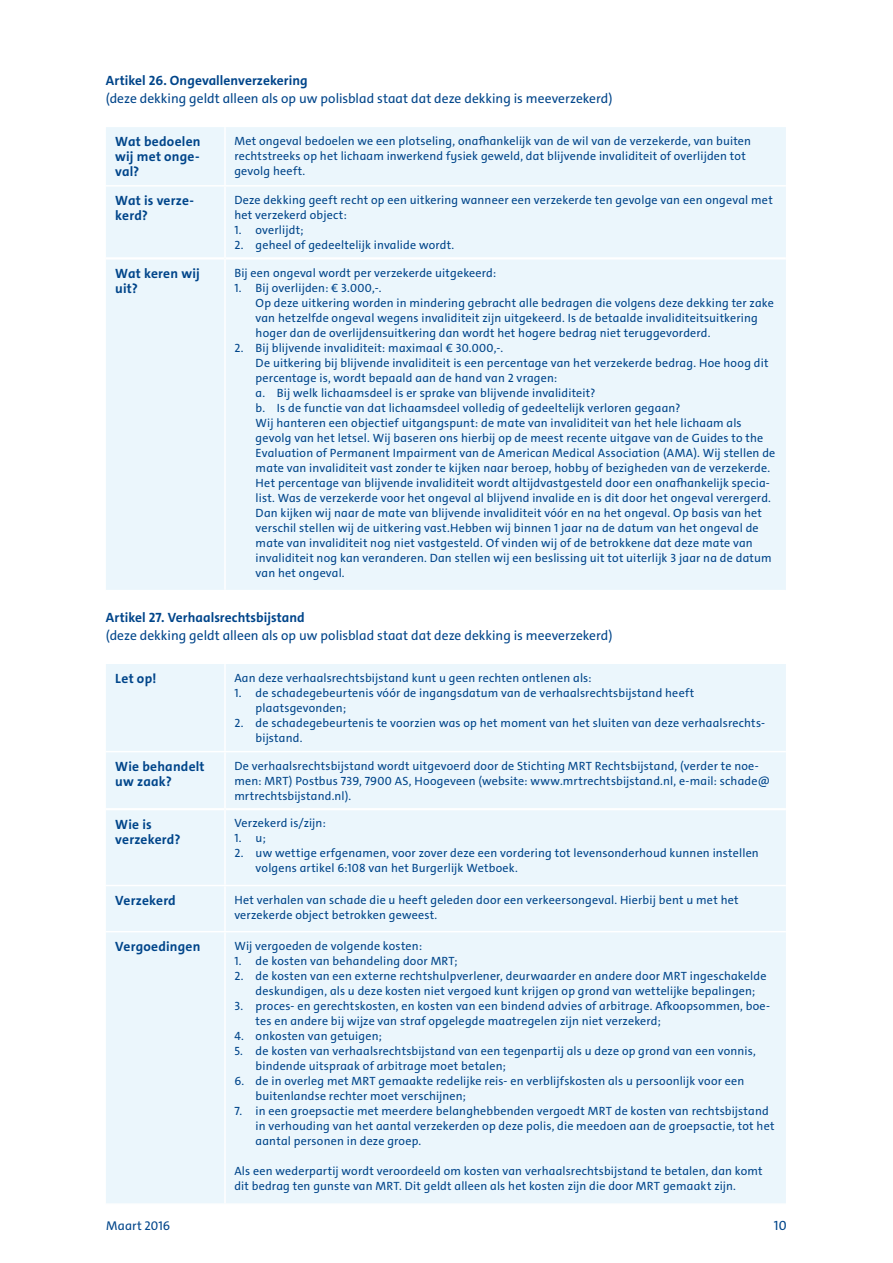
<style>
.page{position:relative;width:893px;height:1263px;background:#fff}
.page>*{position:absolute;margin:0;border:0;box-sizing:border-box;transform-origin:0 0}
.t1{font:700 13.5px/15px "The Sans C4 s";letter-spacing:.01em;color:#00458a}
.t2{font:13.5px "The Sans C4 s";color:#00458a}
.t3{font:12.75px "The Sans C4 s";letter-spacing:.005em;color:#00458a}
.t4{font:12px/15px "The Sans C4 s";letter-spacing:.015em;color:#00458a}
</style>
<div class="page">
<div style="left:106px;top:127px;width:680px;height:463px;background:#ebf6fc"></div>
<hr style="left:106px;top:257px;width:118px;height:3px;background:#fff">
<hr style="left:226px;top:257px;width:560px;height:3px;background:#fff">
<hr style="left:106px;top:185px;width:119px;height:2px;background:#fff">
<hr style="left:225px;top:185px;width:561px;height:2px;background:#fff">
<hr style="left:224px;top:127px;width:2px;height:58px;background:#fff">
<hr style="left:224px;top:187px;width:2px;height:71px;background:#fff">
<hr style="left:224px;top:258px;width:2px;height:332px;background:#fff">
<div style="left:106px;top:664px;width:680px;height:539px;background:#ebf6fc"></div>
<hr style="left:106px;top:808px;width:118px;height:2px;background:#fff">
<hr style="left:226px;top:808px;width:560px;height:2px;background:#fff">
<hr style="left:106px;top:751px;width:119px;height:1px;background:#fff">
<hr style="left:225px;top:751px;width:561px;height:1px;background:#fff">
<hr style="left:224px;top:664px;width:2px;height:87px;background:#fff">
<hr style="left:224px;top:752px;width:2px;height:57px;background:#fff">
<hr style="left:224px;top:809px;width:2px;height:76px;background:#fff">
<hr style="left:224px;top:886px;width:2px;height:45px;background:#fff">
<hr style="left:224px;top:932px;width:2px;height:271px;background:#fff">
<hr style="left:106px;top:885px;width:119px;height:1px;background:#fff">
<hr style="left:225px;top:885px;width:561px;height:1px;background:#fff">
<hr style="left:106px;top:931px;width:119px;height:1px;background:#fff">
<hr style="left:225px;top:931px;width:561px;height:1px;background:#fff">
<p class="t1" style="left:106px;top:73px;width:203px">Artikel 26. Ongevallenverzekering</p>
<p class="t2" style="left:106px;top:90px;width:508px">(deze dekking geldt alleen als op uw polisblad staat dat deze dekking is meeverzekerd)</p>
<p class="t1" style="left:115px;top:134px;width:87px;text-align:justify">Wat bedoelen wij met onge&shy;val?</p>
<p class="t4" style="left:234px;top:134px;width:518px">Met ongeval bedoelen we een plotseling, onafhankelijk van de wil van de verzekerde, van buiten rechtstreeks op het lichaam inwerkend fysiek geweld, dat blijvende invaliditeit of overlijden tot gevolg heeft.</p>
<p class="t1" style="left:115px;top:193px;width:80px">Wat is verze&shy;kerd?</p>
<p class="t4" style="left:234px;top:193px;width:540px">Deze dekking geeft recht op een uitkering wanneer een verzekerde ten gevolge van een ongeval met het verzekerd object:</p>
<p class="t4" style="left:234px;top:223px;width:71px">1. overlijdt;</p>
<p class="t4" style="left:234px;top:238px;width:221px">2. geheel of gedeeltelijk invalide wordt.</p>
<p class="t1" style="left:115px;top:266px;width:86px">Wat keren wij uit?</p>
<p class="t4" style="left:234px;top:265px;width:263px">Bij een ongeval wordt per verzekerde uitgekeerd:</p>
<p class="t4" style="left:256px;top:280px;width:520px;text-indent:-21px">1. Bij overlijden: € 3.000,-.<br>Op deze uitkering worden in mindering gebracht alle bedragen die volgens deze dekking ter zake van hetzelfde ongeval wegens invaliditeit zijn uitgekeerd. Is de betaalde invaliditeitsuitkering hoger dan de overlijdensuitkering dan wordt het hogere bedrag niet teruggevorderd.</p>
<p class="t4" style="left:256px;top:340px;width:521px;text-indent:-21px">2. Bij blijvende invaliditeit: maximaal € 30.000,-.<br>De uitkering bij blijvende invaliditeit is een percentage van het verzekerde bedrag. Hoe hoog dit percentage is, wordt bepaald aan de hand van 2 vragen:<br>a. Bij welk lichaamsdeel is er sprake van blijvende invaliditeit?<br>b. Is de functie van dat lichaamsdeel volledig of gedeeltelijk verloren gegaan?<br>Wij hanteren een objectief uitgangspunt: de mate van invaliditeit van het hele lichaam als gevolg van het letsel. Wij baseren ons hierbij op de meest recente uitgave van de Guides to the Evaluation of Permanent Impairment van de American Medical Association (AMA). Wij stellen de mate van invaliditeit vast zonder te kijken naar beroep, hobby of bezigheden van de verzekerde.<br>Het percentage van blijvende invaliditeit wordt altijdvastgesteld door een onafhankelijk specia&shy;list. Was de verzekerde voor het ongeval al blijvend invalide en is dit door het ongeval verergerd.<br>Dan kijken wij naar de mate van blijvende invaliditeit vóór en na het ongeval. Op basis van het verschil stellen wij de uitkering vast.Hebben wij binnen 1 jaar na de datum van het ongeval de mate van invaliditeit nog niet vastgesteld. Of vinden wij of de betrokkene dat deze mate van invaliditeit nog kan veranderen. Dan stellen wij een beslissing uit tot uiterlijk 3 jaar na de datum van het ongeval.</p>
<p class="t1" style="left:106px;top:610px;width:200px">Artikel 27. Verhaalsrechtsbijstand</p>
<p class="t2" style="left:106px;top:627px;width:508px">(deze dekking geldt alleen als op uw polisblad staat dat deze dekking is meeverzekerd)</p>
<p class="t1" style="left:115px;top:671px;width:43px">Let op!</p>
<p class="t4" style="left:234px;top:671px;width:359px">Aan deze verhaalsrechtsbijstand kunt u geen rechten ontlenen als:</p>
<p class="t4" style="left:256px;top:686px;width:440px;text-indent:-21px">1. de schadegebeurtenis vóór de ingangsdatum van de verhaalsrechtsbijstand heeft plaatsgevonden;</p>
<p class="t4" style="left:256px;top:716px;width:511px;text-indent:-21px">2. de schadegebeurtenis te voorzien was op het moment van het sluiten van deze verhaalsrechts&shy;bijstand.</p>
<p class="t1" style="left:115px;top:759px;width:91px">Wie behandelt uw zaak?</p>
<p class="t4" style="left:234px;top:758px;width:537px">De verhaalsrechtsbijstand wordt uitgevoerd door de Stichting MRT Rechtsbijstand, (verder te noe&shy;men: MRT) Postbus 739, 7900 AS, Hoogeveen (website: www.mrtrechtsbijstand.nl, e-mail: schade@ mrtrechtsbijstand.nl).</p>
<p class="t1" style="left:115px;top:816px;width:67px">Wie is verzekerd?</p>
<p class="t4" style="left:234px;top:816px;width:93px">Verzekerd is/zijn:</p>
<p class="t4" style="left:234px;top:831px;width:33px">1. u;</p>
<p class="t4" style="left:256px;top:846px;width:505px;text-indent:-21px">2. uw wettige erfgenamen, voor zover deze een vordering tot levensonderhoud kunnen instellen volgens artikel 6:108 van het Burgerlijk Wetboek.</p>
<p class="t1" style="left:115px;top:893px;width:62px">Verzekerd</p>
<p class="t4" style="left:234px;top:892px;width:506px">Het verhalen van schade die u heeft geleden door een verkeersongeval. Hierbij bent u met het verzekerde object betrokken geweest.</p>
<p class="t1" style="left:115px;top:939px;width:87px">Vergoedingen</p>
<p class="t4" style="left:234px;top:938px;width:189px">Wij vergoeden de volgende kosten:</p>
<p class="t4" style="left:234px;top:953px;width:225px">1. de kosten van behandeling door MRT;</p>
<p class="t4" style="left:256px;top:968px;width:512px;text-indent:-21px">2. de kosten van een externe rechtshulpverlener, deurwaarder en andere door MRT ingeschakelde deskundigen, als u deze kosten niet vergoed kunt krijgen op grond van wettelijke bepalingen;</p>
<p class="t4" style="left:256px;top:998px;width:516px;text-indent:-21px">3. proces- en gerechtskosten, en kosten van een bindend advies of arbitrage. Afkoopsommen, boe&shy;tes en andere bij wijze van straf opgelegde maatregelen zijn niet verzekerd;</p>
<p class="t4" style="left:234px;top:1028px;width:149px">4. onkosten van getuigen;</p>
<p class="t4" style="left:256px;top:1043px;width:502px;text-indent:-21px">5. de kosten van verhaalsrechtsbijstand van een tegenpartij als u deze op grond van een vonnis, bindende uitspraak of arbitrage moet betalen;</p>
<p class="t4" style="left:256px;top:1073px;width:490px;text-indent:-21px">6. de in overleg met MRT gemaakte redelijke reis- en verblijfskosten als u persoonlijk voor een buitenlandse rechter moet verschijnen;</p>
<p class="t4" style="left:256px;top:1103px;width:520px;text-indent:-21px">7. in een groepsactie met meerdere belanghebbenden vergoedt MRT de kosten van rechtsbijstand in verhouding van het aantal verzekerden op deze polis, die meedoen aan de groepsactie, tot het aantal personen in deze groep.</p>
<p class="t4" style="left:234px;top:1163px;width:530px">Als een wederpartij wordt veroordeeld om kosten van verhaalsrechtsbijstand te betalen, dan komt dit bedrag ten gunste van MRT. Dit geldt alleen als het kosten zijn die door MRT gemaakt zijn.</p>
<p class="t3" style="left:106px;top:1217px;width:65px">Maart 2016</p>
<p class="t2" style="left:774px;top:1217px;width:14px">10</p>
</div>
